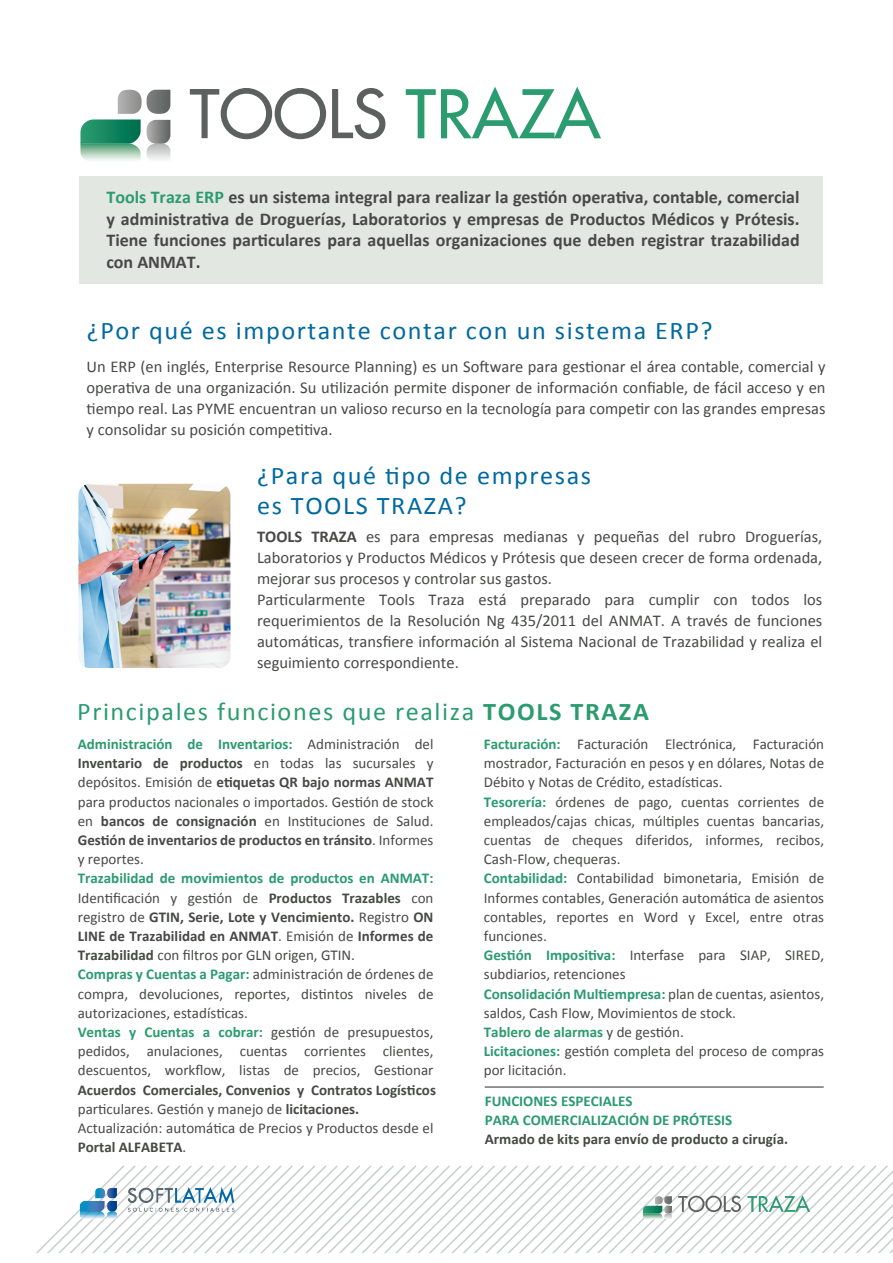
<style>
.page{position:relative;width:893px;height:1263px;background:#fff}
.page>*{position:absolute;margin:0;border:0;box-sizing:border-box;transform-origin:0 0}
.t1{font:65.7px "Futura 2";color:#2b9b70}
.t2{font:25.5px/30.6px "Calibri";letter-spacing:.06em;color:#00699f}
.t3{font:25.5px "Calibri";letter-spacing:.06em;color:#2b9b70}
.t4{font:700 18px/21.6px "Calibri";color:#464946;text-align:justify}
.t5{font:16.5px/21px "Calibri";color:#464946;text-align:justify}
.t6{font:15px/19.2px "Calibri";color:#464946}
.t7{font:700 15px/19.2px "Calibri";color:#2b9b70}
.t8{font:700 15px "Calibri";color:#464946}
.s1{color:#2b9b70}
.s2{font-weight:700}
.s3{font-weight:700;color:#2b9b70}
</style>
<div class="page">
<div style="left:80px;top:176px;width:743px;height:108px;background:#e3e7e2"></div>
<svg style="left:190px;top:88px;width:136px;height:51px"></svg>
<svg style="left:332px;top:88px;width:53px;height:51px"></svg>
<svg style="left:80px;top:90px;width:91px;height:71px"></svg>
<svg style="left:36px;top:1165px;width:857px;height:88px"></svg>
<hr style="left:485px;top:1086px;width:339px;height:2px;background:#727277">
<img style="left:78px;top:484px;width:152px;height:184px">
<img style="left:70px;top:1185px;width:174px;height:35px">
<h1 class="t1" style="left:406px;top:71px;width:196px">TRAZA</h1>
<p class="t4" style="left:106px;top:186px;width:695px"><span class="s1">Tools Traza ERP</span> es un sistema integral para realizar la gestión operativa, contable, comercial y administrativa de Droguerías, Laboratorios y empresas de Productos Médicos y Prótesis.<br>Tiene funciones particulares para aquellas organizaciones que deben registrar trazabilidad con ANMAT.</p>
<h2 class="t2" style="left:87px;top:316px;width:627px">¿Por qué es importante contar con un sistema ERP?</h2>
<p class="t5" style="left:86px;top:356px;width:741px">Un ERP (en inglés, Enterprise Resource Planning) es un Software para gestionar el área contable, comercial y operativa de una organización. Su utilización permite disponer de información confiable, de fácil acceso y en tiempo real. Las PYME encuentran un valioso recurso en la tecnología para competir con las grandes empresas y consolidar su posición competitiva.</p>
<h2 class="t2" style="left:257px;top:460px;width:336px">¿Para qué tipo de empresas es TOOLS TRAZA?</h2>
<p class="t5" style="left:257px;top:526px;width:567px;text-align:left"><span class="s2">TOOLS TRAZA</span> es para empresas medianas y pequeñas del rubro Droguerías, Laboratorios y Productos Médicos y Prótesis que deseen crecer de forma ordenada, mejorar sus procesos y controlar sus gastos.<br>Particularmente Tools Traza está preparado para cumplir con todos los requerimientos de la Resolución Ng 435/2011 del ANMAT. A través de funciones automáticas, transfiere información al Sistema Nacional de Trazabilidad y realiza el seguimiento correspondiente.</p>
<h2 class="t3" style="left:77px;top:696px;width:573px">Principales funciones que realiza <span class="s2">TOOLS TRAZA</span></h2>
<p class="t6" style="left:78px;top:734px;width:357px;text-align:justify"><span class="s3">Administración de Inventarios:</span> Administración del <span class="s2">Inventario de productos</span> en todas las sucursales y depósitos. Emisión de <span class="s2">etiquetas QR bajo normas ANMAT </span>para productos nacionales o importados. Gestión de stock en <span class="s2">bancos de consignación</span> en Instituciones de Salud.<br><span class="s2">Gestión de inventarios de productos en tránsito</span>. Informes y reportes.</p>
<p class="t6" style="left:78px;top:869px;width:357px"><span class="s3">Trazabilidad de movimientos de productos en ANMAT:<br></span>Identificación y gestión de <span class="s2">Productos Trazables</span> con registro de <span class="s2">GTIN, Serie, Lote y Vencimiento.</span> Registro <span class="s2">ON LINE de Trazabilidad en ANMAT</span>. Emisión de <span class="s2">Informes de Trazabilidad</span> con filtros por GLN origen, GTIN.<br><span class="s3">Compras y Cuentas a Pagar:</span> administración de órdenes de compra, devoluciones, reportes, distintos niveles de autorizaciones, estadísticas.<br><span class="s3">Ventas y Cuentas a cobrar:</span> gestión de presupuestos, pedidos, anulaciones, cuentas corrientes clientes, descuentos, workflow, listas de precios, Gestionar</p>
<p class="t6" style="left:78px;top:1080px;width:360px"><span class="s2">Acuerdos Comerciales, Convenios y Contratos Logísticos </span>particulares. Gestión y manejo de <span class="s2">licitaciones.<br></span>Actualización: automática de Precios y Productos desde el <span class="s2">Portal ALFABETA</span>.</p>
<p class="t6" style="left:484px;top:734px;width:342px"><span class="s3">Facturación:</span> Facturación Electrónica, Facturación mostrador, Facturación en pesos y en dólares, Notas de Débito y Notas de Crédito, estadísticas.<br><span class="s3">Tesorería:</span> órdenes de pago, cuentas corrientes de empleados/cajas chicas, múltiples cuentas bancarias, cuentas de cheques diferidos, informes, recibos, Cash-Flow, chequeras.<br><span class="s3">Contabilidad:</span> Contabilidad bimonetaria, Emisión de Informes contables, Generación automática de asientos contables, reportes en Word y Excel, entre otras funciones.<br><span class="s3">Gestión Impositiva:</span> Interfase para SIAP, SIRED, subdiarios, retenciones<br><span class="s3">Consolidación Multiempresa:</span> plan de cuentas, asientos, saldos, Cash Flow, Movimientos de stock.<br><span class="s3">Tablero de alarmas</span> y de gestión.<br><span class="s3">Licitaciones:</span> gestión completa del proceso de compras por licitación.</p>
<p class="t7" style="left:485px;top:1091px;width:249px">FUNCIONES ESPECIALES<br>PARA COMERCIALIZACIÓN DE PRÓTESIS</p>
<p class="t8" style="left:485px;top:1129px;width:305px">Armado de kits para envío de producto a cirugía.</p>
</div>
